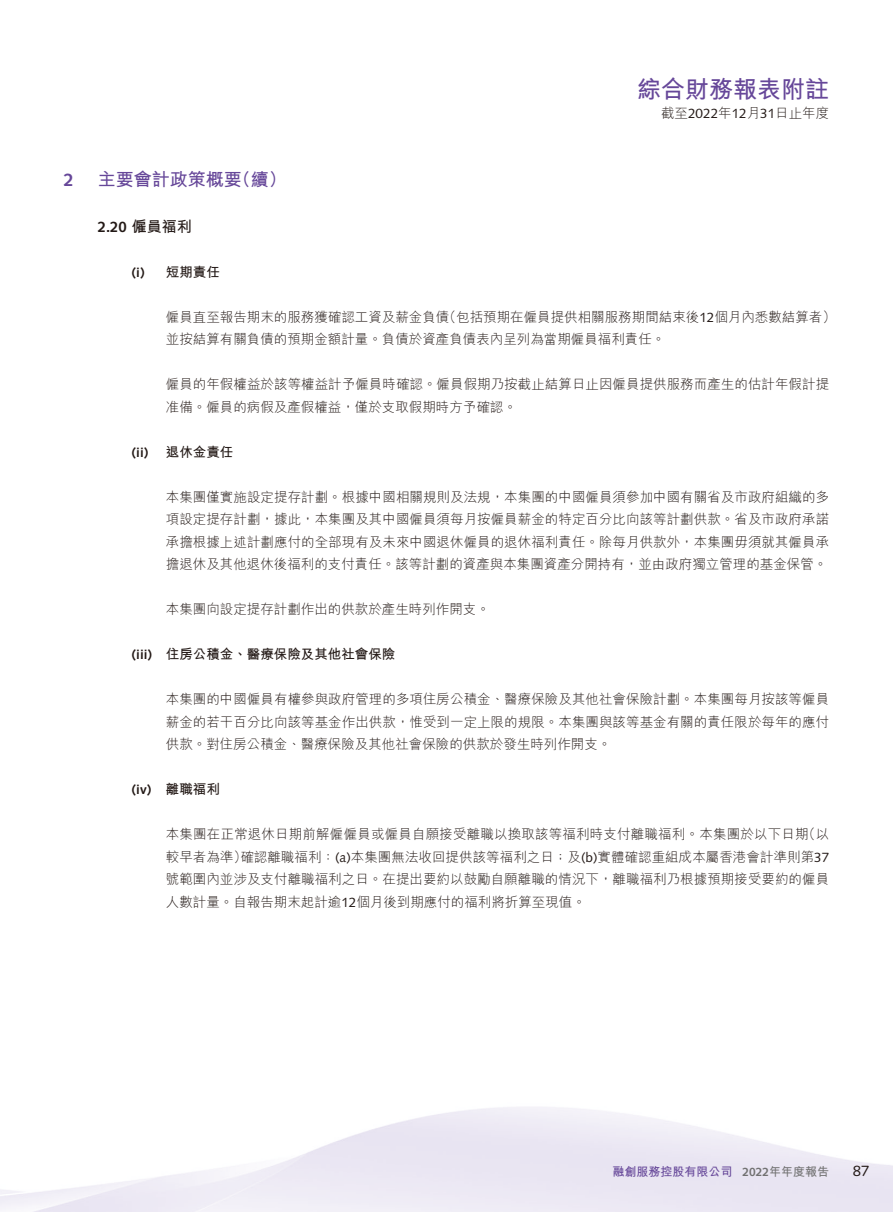
<style>
.page{position:relative;width:893px;height:1212px;background:#fff}
.page>*{position:absolute;margin:0;border:0;box-sizing:border-box;transform-origin:0 0}
.t1{font:24px "M Hei HK Bold E Ten B5 H";color:#664799}
.t2{font:18px "M Hei HK Bold E Ten B5 H";color:#664799}
.t3{font:700 18px "Syntax LT Std";color:#664799}
.t4{font:700 15px "Syntax LT Std";color:#231916}
.t5{font:15px "Syntax LT Std";color:#231916}
.t6{font:13.5px/22.5px "M Hei HK Light E Ten B5 H";color:#231916;text-align:justify}
.t7{font:13.5px "M Hei HK Bold E Ten B5 H";color:#231916}
.t8{font:700 13.5px "Syntax LT Std";color:#231916}
.t9{font:12px "M Hei HK Bold E Ten B5 H";color:#664799}
.s1{font-family:"Syntax LT Std"}
.s2{font-family:"M Hei HK Bold E Ten B5 H";font-weight:400}
.s3{font-family:"Syntax LT Std";font-weight:700}
.s4{font-family:"Syntax LT Std";font-weight:700;color:#717171}
.s5{color:#717171}
</style>
<div class="page">
<h1 class="t1" style="left:637px;top:80px;width:193px">綜合財務報表附註</h1>
<p class="t6" style="left:661px;top:104px;width:170px">截至<span class="s1">2022</span>年<span class="s1">12</span>月<span class="s1">31</span>日止年度</p>
<h2 class="t3" style="left:64px;top:169px;width:12px">2</h2>
<h2 class="t2" style="left:98px;top:173px;width:190px">主要會計政策概要（續）</h2>
<p class="t4" style="left:98px;top:218px;width:96px">2.20 <span class="s2">僱員福利</span></p>
<p class="t7" style="left:132px;top:267px;width:90px"><span class="s3">(i)</span> 短期責任</p>
<p class="t6" style="left:166px;top:307px;width:672px">僱員直至報告期末的服務獲確認工資及薪金負債（包括預期在僱員提供相關服務期間結束後<span class="s1">12</span>個月內悉數結算者）並按結算有關負債的預期金額計量。負債於資產負債表內呈列為當期僱員福利責任。</p>
<p class="t6" style="left:166px;top:375px;width:665px">僱員的年假權益於該等權益計予僱員時確認。僱員假期乃按截止結算日止因僱員提供服務而產生的估計年假計提准備。僱員的病假及產假權益，僅於支取假期時方予確認。</p>
<p class="t8" style="left:132px;top:444px;width:18px">(ii)</p>
<p class="t7" style="left:166px;top:447px;width:69px">退休金責任</p>
<p class="t6" style="left:166px;top:487px;width:665px">本集團僅實施設定提存計劃。根據中國相關規則及法規，本集團的中國僱員須參加中國有關省及市政府組織的多項設定提存計劃，據此，本集團及其中國僱員須每月按僱員薪金的特定百分比向該等計劃供款。省及市政府承諾承擔根據上述計劃應付的全部現有及未來中國退休僱員的退休福利責任。除每月供款外，本集團毋須就其僱員承擔退休及其他退休後福利的支付責任。該等計劃的資產與本集團資產分開持有，並由政府獨立管理的基金保管。</p>
<p class="t6" style="left:166px;top:600px;width:326px">本集團向設定提存計劃作出的供款於產生時列作開支。</p>
<p class="t7" style="left:132px;top:649px;width:265px"><span class="s3">(iii)</span> 住房公積金、醫療保險及其他社會保險</p>
<p class="t6" style="left:166px;top:690px;width:665px">本集團的中國僱員有權參與政府管理的多項住房公積金、醫療保險及其他社會保險計劃。本集團每月按該等僱員薪金的若干百分比向該等基金作出供款，惟受到一定上限的規限。本集團與該等基金有關的責任限於每年的應付供款。對住房公積金、醫療保險及其他社會保險的供款於發生時列作開支。</p>
<p class="t8" style="left:132px;top:782px;width:90px">(iv) <span class="s2">離職福利</span></p>
<p class="t6" style="left:166px;top:825px;width:665px">本集團在正常退休日期前解僱僱員或僱員自願接受離職以換取該等福利時支付離職福利。本集團於以下日期（以較早者為準）確認離職福利：<span class="s1">(a)</span>本集團無法收回提供該等福利之日；及<span class="s1">(b)</span>實體確認重組成本屬香港會計準則第<span class="s1">37</span>號範圍內並涉及支付離職福利之日。在提出要約以鼓勵自願離職的情況下，離職福利乃根據預期接受要約的僱員人數計量。自報告期末起計逾<span class="s1">12</span>個月後到期應付的福利將折算至現值。</p>
<p class="t9" style="left:612px;top:1167px;width:218px">融創服務控股有限公司 <span class="s4">2022</span><span class="s5">年年度報告</span></p>
<p class="t5" style="left:853px;top:1163px;width:18px">87</p>
</div>
